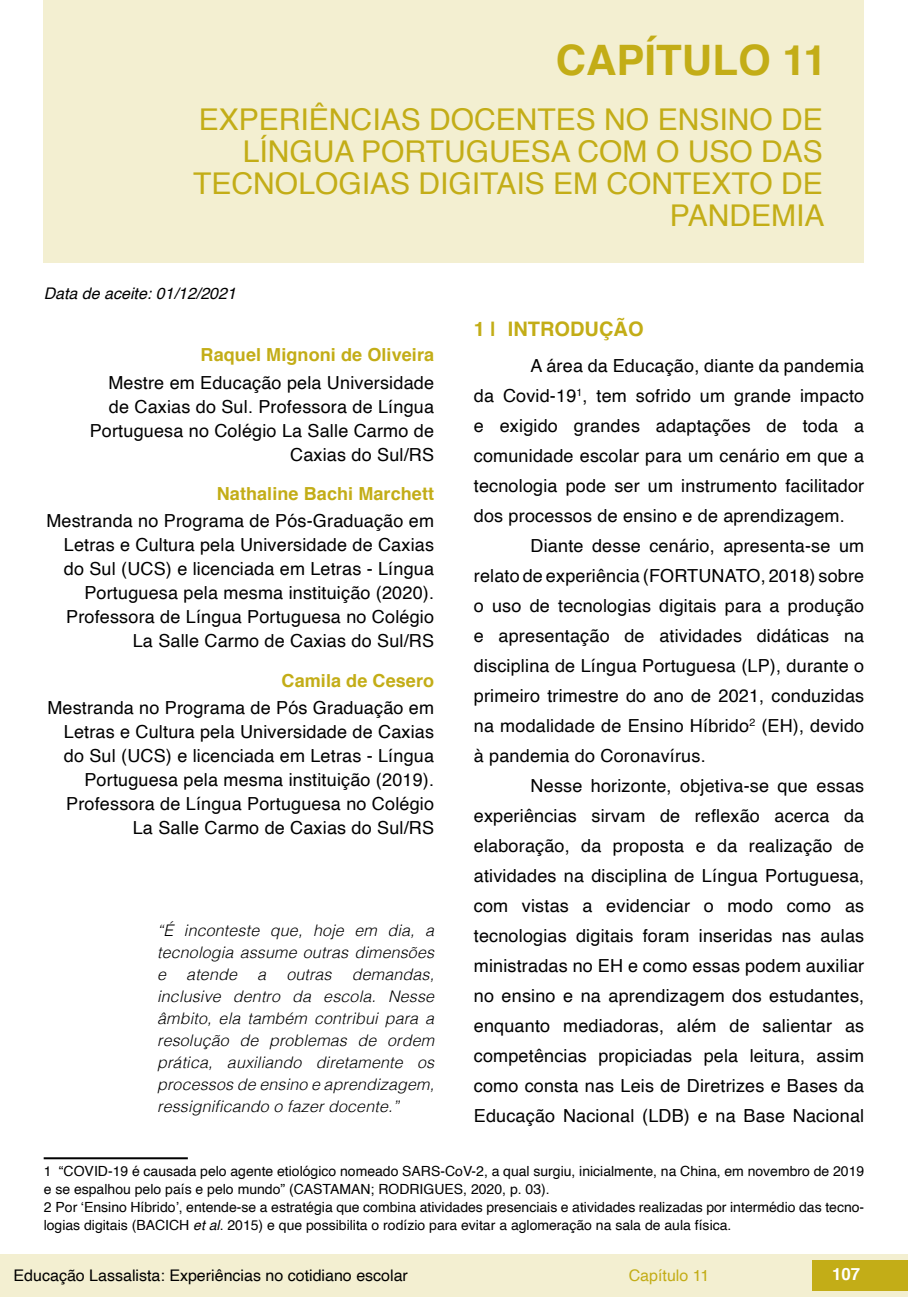
<style>
.page{position:relative;width:908px;height:1304px;background:#fff}
.page>*{position:absolute;margin:0;border:0;box-sizing:border-box;transform-origin:0 0}
.capítulos{font:700 42px "Helvetica";color:#c3ad17}
.nome_artigos{font:30px/32px "Helvetica";color:#c3ad17;text-align:right}
.t1{font:700 20px "Helvetica";color:#c3ad17}
.txt{font:18px/30px "Helvetica";letter-spacing:.01em;color:#000;text-align:justify}
.info_autores{font:18px/24px "Helvetica";letter-spacing:.01em;color:#000;text-align:right}
.nome_autores{font:700 18px "Helvetica";letter-spacing:.005em;color:#c3ad17}
.t2{font:700 16.8px "Helvetica";color:#fff}
.citacoes{font:italic 300 16px/22px "Helvetica";letter-spacing:.01em;color:#000;text-align:justify}
.t3{font:16px "Helvetica";color:#000}
.t4{font:italic 16px "Helvetica";color:#000}
.t5{font:16px "Helvetica";color:#c3ad17}
.nota_rdp{font:14px/18px "Helvetica";color:#000}
.s1{font-style:italic}
</style>
<div class="page">
<div style="left:0;top:1254px;width:906px;height:43px;background:#f3efd1"></div>
<div style="left:812px;top:1261px;width:95px;height:30px;background:#c3ad17"></div>
<div style="left:44px;top:0;width:819px;height:263px;background:#f3efd1"></div>
<hr style="left:44px;top:1157px;width:144px;height:2px;background:#000">
<p class="capítulos" style="left:555px;top:26px;width:272px">CAPÍTULO 11</p>
<p class="nome_artigos" style="left:193px;top:104px;width:632px">EXPERIÊNCIAS DOCENTES NO ENSINO DE<br>LÍNGUA PORTUGUESA COM O USO DAS<br>TECNOLOGIAS DIGITAIS EM CONTEXTO DE<br>PANDEMIA</p>
<p class="t4" style="left:44px;top:280px;width:194px">Data de aceite: 01/12/2021</p>
<p class="nome_autores" style="left:200px;top:341px;width:235px">Raquel Mignoni de Oliveira</p>
<p class="info_autores" style="left:90px;top:371px;width:346px">Mestre em Educação pela Universidade de Caxias do Sul. Professora de Língua<br>Portuguesa no Colégio La Salle Carmo de<br>Caxias do Sul/RS</p>
<p class="nome_autores" style="left:217px;top:479px;width:219px">Nathaline Bachi Marchett</p>
<p class="info_autores" style="left:46px;top:510px;width:389px">Mestranda no Programa de Pós-Graduação em Letras e Cultura pela Universidade de Caxias do Sul (UCS) e licenciada em Letras - Língua Portuguesa pela mesma instituição (2020).<br>Professora de Língua Portuguesa no Colégio La Salle Carmo de Caxias do Sul/RS</p>
<p class="nome_autores" style="left:281px;top:666px;width:154px">Camila de Cesero</p>
<p class="info_autores" style="left:47px;top:696px;width:388px">Mestranda no Programa de Pós Graduação em Letras e Cultura pela Universidade de Caxias do Sul (UCS) e licenciada em Letras - Língua Portuguesa pela mesma instituição (2019).<br>Professora de Língua Portuguesa no Colégio La Salle Carmo de Caxias do Sul/RS</p>
<p class="citacoes" style="left:157px;top:918px;width:278px">“É inconteste que, hoje em dia, a tecnologia assume outras dimensões e</p>
<p class="citacoes" style="left:157px;top:962px;width:278px;text-indent:194px">demandas, inclusive dentro da escola. Nesse âmbito, ela também contribui para a resolução de problemas de ordem prática, auxiliando diretamente os processos de ensino e aprendizagem, ressignificando o fazer docente.”</p>
<p class="citacoes" style="left:186px;top:962px;width:52px">atende</p>
<p class="citacoes" style="left:257px;top:962px;width:10px">a</p>
<p class="citacoes" style="left:286px;top:962px;width:47px">outras</p>
<p class="t1" style="left:473px;top:313px;width:171px">1 | INTRODUÇÃO</p>
<p class="txt" style="left:473px;top:351px;width:392px;text-indent:57px">A área da Educação, diante da pandemia da Covid-19<sup>1</sup>, tem sofrido um grande impacto e exigido grandes adaptações de toda a comunidade escolar para um cenário em que a tecnologia pode ser um instrumento facilitador dos processos de ensino e de aprendizagem.</p>
<p class="txt" style="left:473px;top:531px;width:392px;text-indent:57px">Diante desse cenário, apresenta-se um relato de experiência (FORTUNATO, 2018) sobre o uso de tecnologias digitais para a produção e apresentação de atividades didáticas na disciplina de Língua Portuguesa (LP), durante o primeiro trimestre do ano de 2021, conduzidas na modalidade de Ensino Híbrido<sup>2</sup> (EH), devido à pandemia do Coronavírus.</p>
<p class="txt" style="left:473px;top:771px;width:392px;text-indent:57px">Nesse horizonte, objetiva-se que essas experiências sirvam de reflexão acerca da elaboração, da proposta e da realização de atividades na disciplina de Língua Portuguesa, com vistas a evidenciar o modo como as tecnologias digitais foram inseridas nas aulas ministradas no EH e como essas podem auxiliar no ensino e na aprendizagem dos estudantes, enquanto mediadoras, além de salientar as competências propiciadas pela leitura, assim como consta nas Leis de Diretrizes e Bases da Educação Nacional (LDB) e na Base Nacional</p>
<p class="nota_rdp" style="left:44px;top:1163px;width:821px">1 “COVID-19 é causada pelo agente etiológico nomeado SARS-CoV-2, a qual surgiu, inicialmente, na China, em novembro de 2019 e se espalhou pelo país e pelo mundo” (CASTAMAN; RODRIGUES, 2020, p. 03).</p>
<p class="nota_rdp" style="left:44px;top:1199px;width:821px">2 Por ‘Ensino Híbrido’, entende-se a estratégia que combina atividades presenciais e atividades realizadas por intermédio das tecno&shy;logias digitais (BACICH <span class="s1">et al</span>. 2015) e que possibilita o rodízio para evitar a aglomeração na sala de aula física.</p>
<p class="t3" style="left:14px;top:1263px;width:395px">Educação Lassalista: Experiências no cotidiano escolar</p>
<p class="t5" style="left:628px;top:1263px;width:82px">Capítulo 11</p>
<p class="t2" style="left:831px;top:1261px;width:30px">107</p>
</div>
